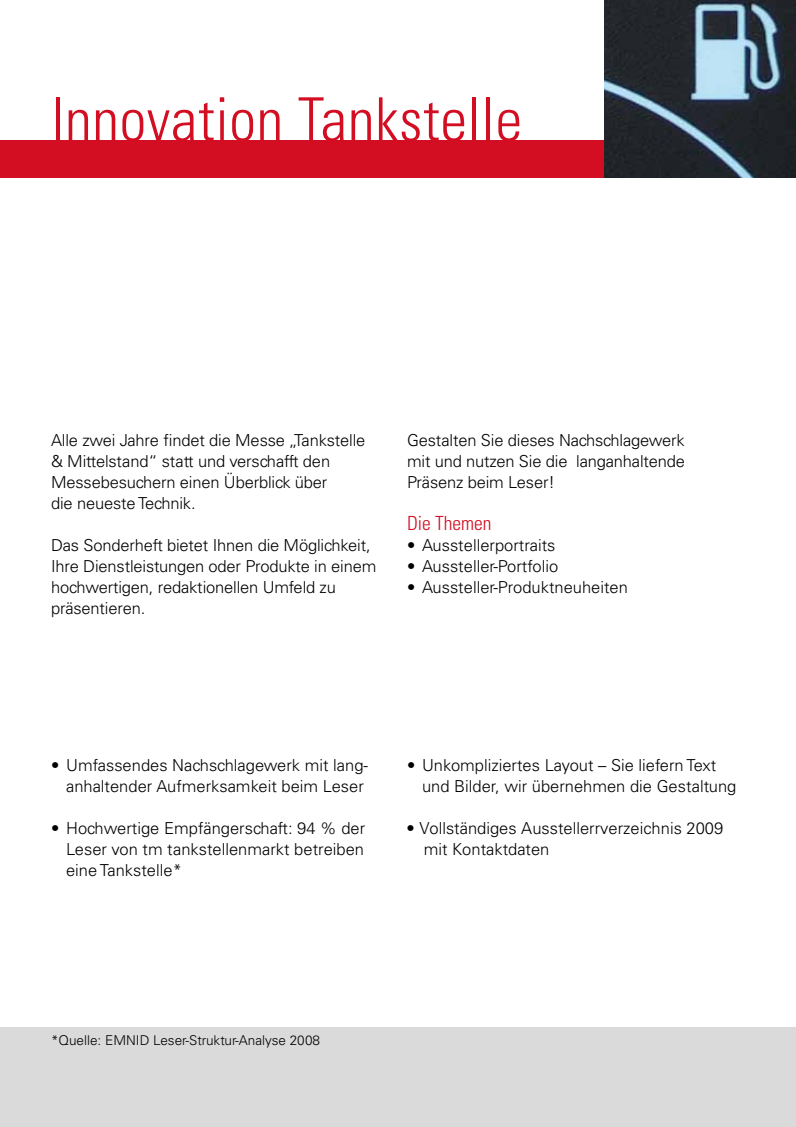
<style>
.page{position:relative;width:796px;height:1127px;background:#fff}
.page>*{position:absolute;margin:0;border:0;box-sizing:border-box;transform-origin:0 0}
.t1{font:300 condensed 60px "Univers LT Std";letter-spacing:.01em;color:#d30e22}
.t2{font:300 condensed 19.5px "Univers LT Std";color:#d30e22}
.t3{font:300 16.5px/21px "Univers LT Std";letter-spacing:-.005em;color:#000}
.t4{font:300 13.5px "Univers LT Std";color:#000}
</style>
<div class="page">
<div style="left:0;top:140px;width:795px;height:38px;background:#d30e22"></div>
<div style="left:0;top:1027px;width:795px;height:100px;background:#dadada"></div>
<img style="left:604px;top:0;width:191px;height:178px">
<h1 class="t1" style="left:51px;top:83px;width:472px">Innovation Tankstelle</h1>
<p class="t3" style="left:51px;top:429px;width:316px">Alle zwei Jahre findet die Messe „Tankstelle &amp; Mittelstand“ statt und verschafft den Messebesuchern einen Überblick über<br>die neueste Technik.</p>
<p class="t3" style="left:51px;top:534px;width:327px">Das Sonderheft bietet Ihnen die Möglichkeit, Ihre Dienstleistungen oder Produkte in einem hochwertigen, redaktionellen Umfeld zu präsentieren.</p>
<p class="t3" style="left:407px;top:429px;width:279px;text-align:justify">Gestalten Sie dieses Nachschlagewerk mit und nutzen Sie die langanhaltende Präsenz beim Leser!</p>
<p class="t2" style="left:407px;top:511px;width:86px">Die Themen</p>
<p class="t3" style="left:407px;top:534px;width:150px">• Ausstellerportraits</p>
<p class="t3" style="left:407px;top:555px;width:153px">• Aussteller-Portfolio</p>
<p class="t3" style="left:407px;top:576px;width:222px">• Aussteller-Produktneuheiten</p>
<p class="t3" style="left:422px;top:755px;width:316px;text-indent:-15px">• Unkompliziertes Layout – Sie liefern Text und Bilder, wir übernehmen die Gestaltung</p>
<p class="t3" style="left:51px;top:755px;width:318px;text-align:right">• Umfassendes Nachschlagewerk mit lang&shy;anhaltender Aufmerksamkeit beim Leser</p>
<p class="t3" style="left:51px;top:818px;width:315px">• Hochwertige Empfängerschaft: 94 % der</p>
<p class="t3" style="left:406px;top:818px;width:318px">• Vollständiges Ausstellerrverzeichnis 2009</p>
<p class="t3" style="left:66px;top:839px;width:299px">Leser von tm tankstellenmarkt betreiben</p>
<p class="t3" style="left:423px;top:839px;width:127px">mit Kontaktdaten</p>
<p class="t3" style="left:66px;top:860px;width:117px">eine Tankstelle*</p>
<p class="t4" style="left:51px;top:1032px;width:270px">*Quelle: EMNID Leser-Struktur-Analyse 2008</p>
</div>
